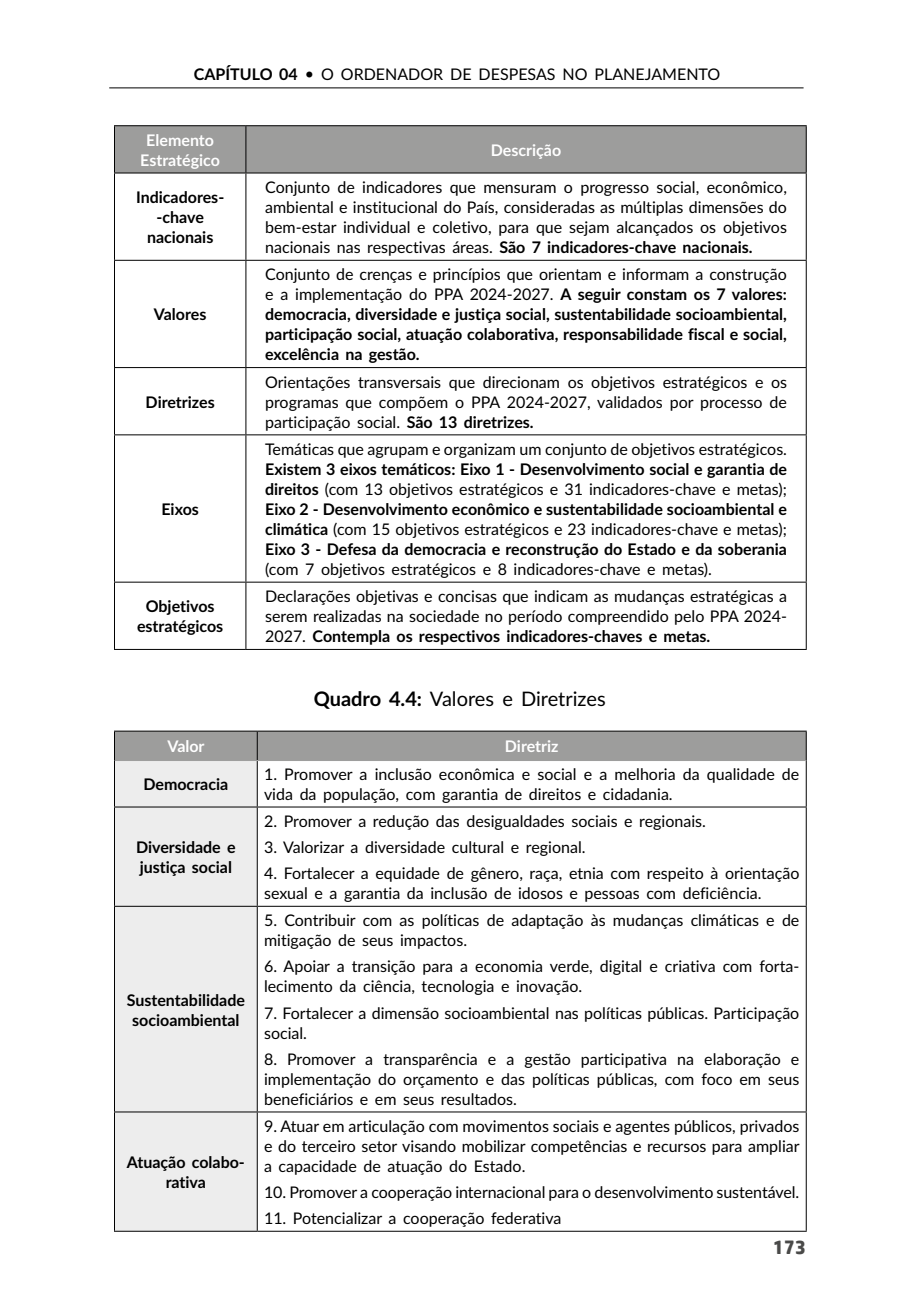
<style>
.page{position:relative;width:908px;height:1304px;background:#fff}
.page>*{position:absolute;margin:0;border:0;box-sizing:border-box;transform-origin:0 0}
.t1{font:20px "Lato";color:#000}
.t2{font:700 20px "HP Simplified";color:#4a4a49}
.t3{font:16px/20px "Lato";color:#000;text-align:justify}
.t4{font:700 16px/20px "Lato";color:#000;text-align:center}
.t5{font:700 16px/20px "Lato";color:#fff;text-align:center}
.s1{font-weight:700}
.s2{font-weight:400}
</style>
<div class="page">
<hr style="left:109px;top:88px;width:694px;height:1px;background:#000">
<div style="left:115px;top:126px;width:690px;height:47px;background:#9d9d9c"></div>
<svg style="left:115px;top:174px;width:690px;height:475px"></svg>
<hr style="left:114px;top:125px;width:132px;height:1px;background:#000">
<hr style="left:114px;top:126px;width:1px;height:47px;background:#000">
<hr style="left:246px;top:125px;width:560px;height:1px;background:#000">
<hr style="left:245px;top:126px;width:1px;height:47px;background:#000">
<hr style="left:805px;top:126px;width:1px;height:47px;background:#000">
<hr style="left:114px;top:173px;width:132px;height:1px;background:#000">
<hr style="left:114px;top:174px;width:1px;height:86px;background:#000">
<hr style="left:246px;top:173px;width:560px;height:1px;background:#000">
<hr style="left:245px;top:174px;width:1px;height:86px;background:#000">
<hr style="left:805px;top:174px;width:1px;height:86px;background:#000">
<hr style="left:114px;top:260px;width:132px;height:1px;background:#000">
<hr style="left:114px;top:261px;width:1px;height:106px;background:#000">
<hr style="left:246px;top:260px;width:560px;height:1px;background:#000">
<hr style="left:245px;top:261px;width:1px;height:106px;background:#000">
<hr style="left:805px;top:261px;width:1px;height:106px;background:#000">
<hr style="left:114px;top:367px;width:132px;height:1px;background:#000">
<hr style="left:114px;top:368px;width:1px;height:66px;background:#000">
<hr style="left:246px;top:367px;width:560px;height:1px;background:#000">
<hr style="left:245px;top:368px;width:1px;height:66px;background:#000">
<hr style="left:805px;top:368px;width:1px;height:66px;background:#000">
<hr style="left:114px;top:434px;width:132px;height:1px;background:#000">
<hr style="left:114px;top:435px;width:1px;height:147px;background:#000">
<hr style="left:246px;top:434px;width:560px;height:1px;background:#000">
<hr style="left:245px;top:435px;width:1px;height:147px;background:#000">
<hr style="left:805px;top:435px;width:1px;height:147px;background:#000">
<hr style="left:114px;top:582px;width:132px;height:1px;background:#000">
<hr style="left:114px;top:583px;width:1px;height:66px;background:#000">
<hr style="left:246px;top:582px;width:560px;height:1px;background:#000">
<hr style="left:245px;top:583px;width:1px;height:66px;background:#000">
<hr style="left:805px;top:583px;width:1px;height:66px;background:#000">
<hr style="left:114px;top:649px;width:132px;height:1px;background:#000">
<hr style="left:246px;top:649px;width:560px;height:1px;background:#000">
<div style="left:115px;top:761px;width:142px;height:470px;background:#ededed"></div>
<svg style="left:258px;top:807px;width:547px;height:424px"></svg>
<div style="left:114px;top:731px;width:692px;height:29px;background:#9d9d9c"></div>
<hr style="left:114px;top:760px;width:1px;height:46px;background:#000">
<hr style="left:257px;top:761px;width:1px;height:45px;background:#000">
<hr style="left:805px;top:760px;width:1px;height:46px;background:#000">
<hr style="left:114px;top:806px;width:143px;height:1px;background:#000">
<hr style="left:114px;top:807px;width:1px;height:99px;background:#000">
<hr style="left:257px;top:806px;width:549px;height:1px;background:#000">
<hr style="left:257px;top:807px;width:1px;height:99px;background:#000">
<hr style="left:805px;top:807px;width:1px;height:99px;background:#000">
<hr style="left:114px;top:906px;width:143px;height:1px;background:#000">
<hr style="left:114px;top:907px;width:1px;height:204px;background:#000">
<hr style="left:257px;top:906px;width:549px;height:1px;background:#000">
<hr style="left:257px;top:907px;width:1px;height:204px;background:#000">
<hr style="left:805px;top:907px;width:1px;height:204px;background:#000">
<hr style="left:114px;top:1111px;width:143px;height:1px;background:#000">
<hr style="left:114px;top:1112px;width:1px;height:119px;background:#000">
<hr style="left:257px;top:1111px;width:549px;height:1px;background:#000">
<hr style="left:257px;top:1112px;width:1px;height:119px;background:#000">
<hr style="left:805px;top:1112px;width:1px;height:119px;background:#000">
<hr style="left:114px;top:1231px;width:143px;height:1px;background:#000">
<hr style="left:257px;top:1231px;width:549px;height:1px;background:#000">
<hr style="left:115px;top:760px;width:142px;height:1px;background:#9d9d9c">
<hr style="left:257px;top:760px;width:548px;height:1px;background:#9d9d9c">
<p class="t3" style="left:194px;top:64px;width:527px"><span class="s1">CAPÍTULO 04</span> • O ORDENADOR DE DESPESAS NO PLANEJAMENTO</p>
<p class="t5" style="left:140px;top:129px;width:81px">Elemento<br>Estratégico</p>
<p class="t5" style="left:490px;top:139px;width:72px">Descrição</p>
<p class="t4" style="left:136px;top:187px;width:90px">Indicadores--chave nacionais</p>
<p class="t3" style="left:265px;top:177px;width:523px">Conjunto de indicadores que mensuram o progresso social, econômico, ambiental e institucional do País, consideradas as múltiplas dimensões do bem-estar individual e coletivo, para que sejam alcançados os objetivos nacionais nas respectivas áreas. <span class="s1">São 7 indicadores-chave nacionais.</span></p>
<p class="t4" style="left:154px;top:304px;width:54px">Valores</p>
<p class="t4" style="left:146px;top:391px;width:71px">Diretrizes</p>
<p class="t4" style="left:161px;top:498px;width:39px">Eixos</p>
<p class="t4" style="left:265px;top:264px;width:523px;text-align:justify"><span class="s2">Conjunto de crenças e princípios que orientam e informam a construção e a implementação do PPA 2024-2027.</span> A seguir constam os 7 valores: democracia, diversidade e justiça social, sustentabilidade socioambiental, participação social, atuação colaborativa, responsabilidade fiscal e social, excelência na gestão.</p>
<p class="t3" style="left:265px;top:371px;width:523px">Orientações transversais que direcionam os objetivos estratégicos e os programas que compõem o PPA 2024-2027, validados por processo de participação social. <span class="s1">São 13 diretrizes.</span></p>
<p class="t3" style="left:265px;top:438px;width:523px">Temáticas que agrupam e organizam um conjunto de objetivos estratégicos.</p>
<p class="t4" style="left:265px;top:458px;width:523px;text-align:justify">Existem 3 eixos temáticos: Eixo 1 - Desenvolvimento social e garantia de direitos <span class="s2">(com 13 objetivos estratégicos e 31 indicadores-chave e metas); </span>Eixo 2 - Desenvolvimento econômico e sustentabilidade socioambiental e climática <span class="s2">(com 15 objetivos estratégicos e 23 indicadores-chave e metas); </span>Eixo 3 - Defesa da democracia e reconstrução do Estado e da soberania</p>
<p class="t3" style="left:265px;top:558px;width:448px">(com 7 objetivos estratégicos e 8 indicadores-chave e metas).</p>
<p class="t4" style="left:137px;top:596px;width:88px">Objetivos estratégicos</p>
<p class="t3" style="left:265px;top:586px;width:523px">Declarações objetivas e concisas que indicam as mudanças estratégicas a serem realizadas na sociedade no período compreendido pelo PPA 2024- 2027. <span class="s1">Contempla os respectivos indicadores-chaves e metas.</span></p>
<p class="t1" style="left:313px;top:684px;width:293px"><span class="s1">Quadro 4.4:</span> Valores e Diretrizes</p>
<p class="t5" style="left:167px;top:736px;width:39px">Valor</p>
<p class="t5" style="left:504px;top:736px;width:55px">Diretriz</p>
<p class="t4" style="left:143px;top:774px;width:86px">Democracia</p>
<p class="t3" style="left:264px;top:764px;width:536px">1. Promover a inclusão econômica e social e a melhoria da qualidade de vida da população, com garantia de direitos e cidadania.</p>
<p class="t4" style="left:136px;top:837px;width:101px;text-align:left">Diversidade e justiça social</p>
<p class="t3" style="left:264px;top:810px;width:443px">2. Promover a redução das desigualdades sociais e regionais.</p>
<p class="t3" style="left:264px;top:837px;width:323px">3. Valorizar a diversidade cultural e regional.</p>
<p class="t3" style="left:264px;top:863px;width:536px">4. Fortalecer a equidade de gênero, raça, etnia com respeito à orientação sexual e a garantia da inclusão de idosos e pessoas com deficiência.</p>
<p class="t4" style="left:127px;top:989px;width:120px">Sustentabilidade socioambiental</p>
<p class="t4" style="left:127px;top:1152px;width:120px">Atuação colabo&shy;rativa</p>
<p class="t3" style="left:264px;top:909px;width:536px">5. Contribuir com as políticas de adaptação às mudanças climáticas e de mitigação de seus impactos.</p>
<p class="t3" style="left:264px;top:956px;width:536px">6. Apoiar a transição para a economia verde, digital e criativa com forta&shy;lecimento da ciência, tecnologia e inovação.</p>
<p class="t3" style="left:264px;top:1002px;width:536px">7. Fortalecer a dimensão socioambiental nas políticas públicas. Participação social.</p>
<p class="t3" style="left:264px;top:1049px;width:536px">8. Promover a transparência e a gestão participativa na elaboração e implementação do orçamento e das políticas públicas, com foco em seus beneficiários e em seus resultados.</p>
<p class="t3" style="left:264px;top:1115px;width:537px">9. Atuar em articulação com movimentos sociais e agentes públicos, privados e do terceiro setor visando mobilizar competências e recursos para ampliar a capacidade de atuação do Estado.</p>
<p class="t3" style="left:264px;top:1182px;width:536px">10. Promover a cooperação internacional para o desenvolvimento sustentável.</p>
<p class="t3" style="left:264px;top:1208px;width:299px">11. Potencializar a cooperação federativa</p>
<p class="t2" style="left:772px;top:1235px;width:34px">173</p>
</div>
